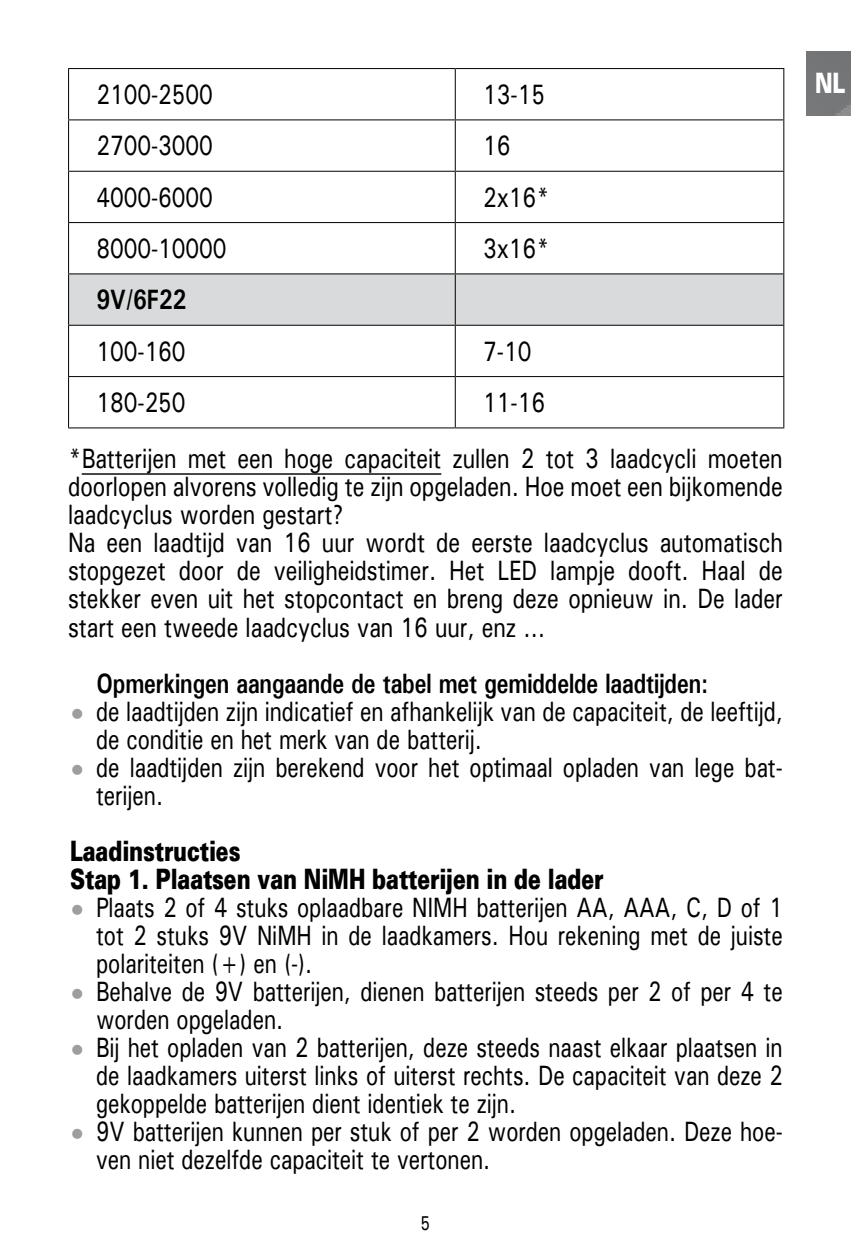
<style>
.page{position:relative;width:851px;height:1248px;background:#fff}
.page>*{position:absolute;margin:0;border:0;box-sizing:border-box;transform-origin:0 0}
.t1{font:28px/28px "Univers ATT";letter-spacing:-.005em;color:#000;scale:.76 1}
.t2{font:28px/28px "Univers ATT";letter-spacing:-.005em;color:#000;scale:.78 1}
.t3{font:700 28px "Univers ATT";letter-spacing:-.005em;color:#000;scale:.78 1}
.t4{font:900 28px/28px "Univers";letter-spacing:-.005em;color:#000;scale:.75 1}
.t5{font:900 28px "Univers";color:#fff;scale:.75 1}
.t6{font:20px "Univers ATT";color:#000;scale:.78 1}
.s1{font-size:20px;color:#9c9e9f}
</style>
<div class="page">
<div style="left:806px;top:51px;width:44px;height:64px;background:#757678"></div>
<hr style="left:82px;top:473px;width:359px;height:1px;background:#000">
<div style="left:69px;top:274px;width:714px;height:50px;background:#d9dadb"></div>
<hr style="left:68px;top:68px;width:387px;height:1px;background:#000">
<hr style="left:68px;top:69px;width:1px;height:50px;background:#000">
<hr style="left:455px;top:68px;width:329px;height:1px;background:#000">
<hr style="left:454px;top:69px;width:2px;height:50px;background:#000">
<hr style="left:783px;top:69px;width:1px;height:50px;background:#000">
<hr style="left:68px;top:119px;width:387px;height:2px;background:#000">
<hr style="left:68px;top:120px;width:1px;height:51px;background:#000">
<hr style="left:455px;top:119px;width:329px;height:2px;background:#000">
<hr style="left:454px;top:120px;width:2px;height:51px;background:#000">
<hr style="left:783px;top:120px;width:1px;height:51px;background:#000">
<hr style="left:68px;top:170px;width:387px;height:2px;background:#000">
<hr style="left:68px;top:172px;width:1px;height:50px;background:#000">
<hr style="left:455px;top:170px;width:329px;height:2px;background:#000">
<hr style="left:454px;top:172px;width:2px;height:50px;background:#000">
<hr style="left:783px;top:172px;width:1px;height:50px;background:#000">
<hr style="left:68px;top:222px;width:387px;height:1px;background:#000">
<hr style="left:68px;top:223px;width:1px;height:50px;background:#000">
<hr style="left:455px;top:222px;width:329px;height:1px;background:#000">
<hr style="left:454px;top:223px;width:2px;height:50px;background:#000">
<hr style="left:783px;top:223px;width:1px;height:50px;background:#000">
<hr style="left:454px;top:274px;width:2px;height:51px;background:#000">
<hr style="left:68px;top:326px;width:1px;height:50px;background:#000">
<hr style="left:454px;top:326px;width:2px;height:50px;background:#000">
<hr style="left:783px;top:326px;width:1px;height:50px;background:#000">
<hr style="left:68px;top:376px;width:387px;height:1px;background:#000">
<hr style="left:68px;top:377px;width:1px;height:50px;background:#000">
<hr style="left:455px;top:376px;width:329px;height:1px;background:#000">
<hr style="left:454px;top:377px;width:2px;height:50px;background:#000">
<hr style="left:783px;top:377px;width:1px;height:50px;background:#000">
<hr style="left:68px;top:427px;width:387px;height:1px;background:#000">
<hr style="left:455px;top:427px;width:329px;height:1px;background:#000">
<hr style="left:68px;top:273px;width:387px;height:1px;background:#000">
<hr style="left:68px;top:274px;width:1px;height:51px;background:#000">
<hr style="left:455px;top:273px;width:329px;height:1px;background:#000">
<hr style="left:783px;top:274px;width:1px;height:51px;background:#000">
<hr style="left:68px;top:324px;width:387px;height:2px;background:#000">
<hr style="left:455px;top:324px;width:329px;height:2px;background:#000">
<p class="t2" style="left:97px;top:80px;width:151px">2100-2500</p>
<p class="t2" style="left:483px;top:80px;width:81px">13-15</p>
<p class="t2" style="left:97px;top:131px;width:151px">2700-3000</p>
<p class="t2" style="left:483px;top:131px;width:37px">16</p>
<p class="t2" style="left:97px;top:182px;width:151px">4000-6000</p>
<p class="t2" style="left:483px;top:182px;width:87px">2x16*</p>
<p class="t2" style="left:97px;top:234px;width:168px">8000-10000</p>
<p class="t2" style="left:483px;top:234px;width:87px">3x16*</p>
<p class="t3" style="left:97px;top:282px;width:116px">9V/6F22</p>
<p class="t2" style="left:97px;top:336px;width:116px">100-160</p>
<p class="t2" style="left:483px;top:336px;width:63px">7-10</p>
<p class="t2" style="left:97px;top:388px;width:116px">180-250</p>
<p class="t2" style="left:68px;top:373px;width:917px;line-height:56.4px;text-indent:415px">11-16<br>*Batterijen met een hoge capaciteit zullen 2 tot 3 laadcycli moeten</p>
<p class="t2" style="left:68px;top:472px;width:917px">doorlopen alvorens volledig te zijn opgeladen. Hoe moet een bijkomende laadcyclus worden gestart?<br>Na een laadtijd van 16 uur wordt de eerste laadcyclus automatisch stopgezet door de veiligheidstimer. Het LED lampje dooft. Haal de stekker even uit het stopcontact en breng deze opnieuw in. De lader start een tweede laadcyclus van 16 uur, enz …</p>
<p class="t3" style="left:96px;top:665px;width:785px">Opmerkingen aangaande de tabel met gemiddelde laadtijden:</p>
<p class="t1" style="left:96px;top:696px;width:905px;text-indent:-26px"><span class="s1">•</span> de laadtijden zijn indicatief en afhankelijk van de capaciteit, de leeftijd, de conditie en het merk van de batterij.</p>
<p class="t1" style="left:96px;top:752px;width:905px;text-indent:-26px"><span class="s1">•</span> de laadtijden zijn berekend voor het optimaal opladen van lege bat&shy;terijen.</p>
<p class="t4" style="left:70px;top:835px;width:712px">Laadinstructies<br>Stap 1. Plaatsen van NiMH batterijen in de lader</p>
<p class="t1" style="left:96px;top:892px;width:905px;text-align:justify;text-indent:-26px"><span class="s1">•</span> Plaats 2 of 4 stuks oplaadbare NIMH batterijen AA, AAA, C, D of 1 tot 2 stuks 9V NiMH in de laadkamers. Hou rekening met de juiste polariteiten (+) en (-).</p>
<p class="t1" style="left:96px;top:976px;width:904px;text-indent:-26px"><span class="s1">•</span> Behalve de 9V batterijen, dienen batterijen steeds per 2 of per 4 te worden opgeladen.</p>
<p class="t1" style="left:96px;top:1032px;width:905px;text-align:justify;text-indent:-26px"><span class="s1">•</span> Bij het opladen van 2 batterijen, deze steeds naast elkaar plaatsen in de laadkamers uiterst links of uiterst rechts. De capaciteit van deze 2 gekoppelde batterijen dient identiek te zijn.</p>
<p class="t1" style="left:96px;top:1116px;width:905px;text-indent:-26px"><span class="s1">•</span> 9V batterijen kunnen per stuk of per 2 worden opgeladen. Deze hoe&shy;ven niet dezelfde capaciteit te vertonen.</p>
<p class="t6" style="left:420px;top:1210px;width:14px">5</p>
<p class="t5" style="left:815px;top:65px;width:42px">NL</p>
</div>
